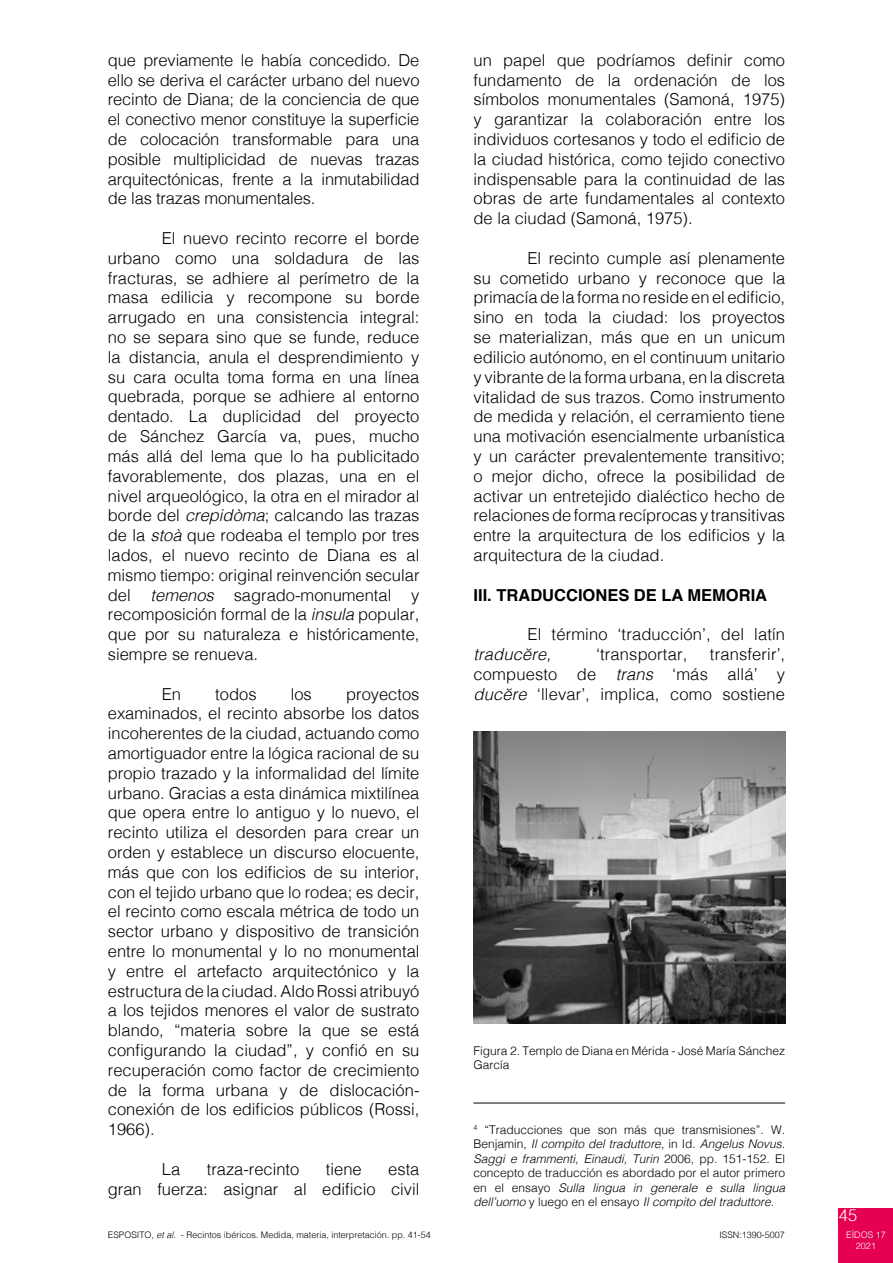
<style>
.page{position:relative;width:893px;height:1263px;background:#fff}
.page>*{position:absolute;margin:0;border:0;box-sizing:border-box;transform-origin:0 0}
.t1{font:300 16.5px/19.8px "Helvetica";color:#000;text-align:justify}
.t2{font:700 16.5px "Helvetica";color:#000}
.t3{font:italic 300 16.5px "Helvetica";letter-spacing:.01em;color:#000}
.t4{font:300 16.5px "Helvetica";color:#fff}
.t5{font:300 12px/14.4px "Helvetica";color:#000;text-align:justify}
.t6{font:300 9px "Helvetica";color:#000}
.t7{font:300 9px/10.8px "Helvetica";color:#fff;text-align:center}
.s1{font-style:italic}
</style>
<div class="page">
<div style="left:839px;top:1209px;width:54px;height:54px;background:#e50052"></div>
<hr style="left:473px;top:1103px;width:312px;height:1px;background:#000">
<img style="left:473px;top:732px;width:312px;height:292px">
<p class="t1" style="left:108px;top:49px;width:313px">que previamente le había concedido. De ello se deriva el carácter urbano del nuevo recinto de Diana; de la conciencia de que el conectivo menor constituye la superficie de colocación transformable para una posible multiplicidad de nuevas trazas arquitectónicas, frente a la inmutabilidad de las trazas monumentales.</p>
<p class="t1" style="left:108px;top:227px;width:313px;text-indent:54px">El nuevo recinto recorre el borde urbano como una soldadura de las fracturas, se adhiere al perímetro de la masa edilicia y recompone su borde arrugado en una consistencia integral: no se separa sino que se funde, reduce la distancia, anula el desprendimiento y su cara oculta toma forma en una línea quebrada, porque se adhiere al entorno dentado. La duplicidad del proyecto de Sánchez García va, pues, mucho más allá del lema que lo ha publicitado favorablemente, dos plazas, una en el nivel arqueológico, la otra en el mirador al borde del <span class="s1">crepidòma</span>; calcando las trazas de la <span class="s1">stoà</span> que rodeaba el templo por tres lados, el nuevo recinto de Diana es al mismo tiempo: original reinvención secular del <span class="s1">temenos</span> sagrado-monumental y recomposición formal de la <span class="s1">insula</span> popular, que por su naturaleza e históricamente, siempre se renueva.</p>
<p class="t1" style="left:162px;top:683px;width:21px">En</p>
<p class="t1" style="left:215px;top:683px;width:43px">todos</p>
<p class="t1" style="left:291px;top:683px;width:23px">los</p>
<p class="t1" style="left:108px;top:683px;width:313px;text-indent:238px">proyectos examinados, el recinto absorbe los datos incoherentes de la ciudad, actuando como amortiguador entre la lógica racional de su propio trazado y la informalidad del límite urbano. Gracias a esta dinámica mixtilínea que opera entre lo antiguo y lo nuevo, el recinto utiliza el desorden para crear un orden y establece un discurso elocuente, más que con los edificios de su interior, con el tejido urbano que lo rodea; es decir, el recinto como escala métrica de todo un sector urbano y dispositivo de transición entre lo monumental y lo no monumental y entre el artefacto arquitectónico y la estructura de la ciudad. Aldo Rossi atribuyó a los tejidos menores el valor de sustrato blando, “materia sobre la que se está configurando la ciudad”, y confió en su recuperación como factor de crecimiento de la forma urbana y de dislocación&shy;conexión de los edificios públicos (Rossi, 1966).</p>
<p class="t1" style="left:162px;top:1158px;width:20px">La</p>
<p class="t1" style="left:207px;top:1158px;width:94px">traza-recinto</p>
<p class="t1" style="left:326px;top:1158px;width:37px">tiene</p>
<p class="t1" style="left:108px;top:1158px;width:313px;text-align:right">esta<br>gran fuerza: asignar al edificio civil</p>
<p class="t1" style="left:473px;top:49px;width:313px">un papel que podríamos definir como fundamento de la ordenación de los símbolos monumentales (Samoná, 1975) y garantizar la colaboración entre los individuos cortesanos y todo el edificio de la ciudad histórica, como tejido conectivo indispensable para la continuidad de las obras de arte fundamentales al contexto de la ciudad (Samoná, 1975).</p>
<p class="t1" style="left:473px;top:247px;width:313px;text-indent:54px">El recinto cumple así plenamente su cometido urbano y reconoce que la primacía de la forma no reside en el edificio, sino en toda la ciudad: los proyectos se materializan, más que en un unicum edilicio autónomo, en el continuum unitario y vibrante de la forma urbana, en la discreta vitalidad de sus trazos. Como instrumento de medida y relación, el cerramiento tiene una motivación esencialmente urbanística y un carácter prevalentemente transitivo; o mejor dicho, ofrece la posibilidad de activar un entretejido dialéctico hecho de relaciones de forma recíprocas y transitivas entre la arquitectura de los edificios y la arquitectura de la ciudad.</p>
<p class="t2" style="left:473px;top:581px;width:295px">III. TRADUCCIONES DE LA MEMORIA</p>
<p class="t1" style="left:527px;top:623px;width:259px">El término ‘traducción’, del latín</p>
<p class="t3" style="left:473px;top:640px;width:79px">traducĕre,</p>
<p class="t1" style="left:596px;top:643px;width:92px">‘transportar,</p>
<p class="t1" style="left:473px;top:643px;width:313px;text-indent:236px">transferir’, compuesto de <span class="s1">trans</span> ‘más allá’ y <span class="s1">ducĕre</span> ‘llevar’, implica, como sostiene</p>
<p class="t5" style="left:473px;top:1042px;width:313px">Figura 2. Templo de Diana en Mérida - José María Sánchez<br>García</p>
<p class="t5" style="left:473px;top:1122px;width:313px"><sup>4</sup> “Traducciones que son más que transmisiones”. W.<br>Benjamin, <span class="s1">Il compito del traduttore</span>, in Id. <span class="s1">Angelus Novus.<br>Saggi e frammenti, Einaudi, Turin</span> 2006, pp. 151-152. El concepto de traducción es abordado por el autor primero en el ensayo <span class="s1">Sulla lingua in generale e sulla lingua dell’uomo</span> y luego en el ensayo <span class="s1">Il compito del traduttore.</span></p>
<p class="t6" style="left:108px;top:1227px;width:325px">ESPOSITO, <span class="s1">et al.</span> - Recintos ibéricos. Medida, materia, interpretación. pp. 41-54</p>
<p class="t6" style="left:719px;top:1227px;width:67px">ISSN:1390-5007</p>
<p class="t4" style="left:839px;top:1201px;width:20px">45</p>
<p class="t7" style="left:846px;top:1229px;width:41px">EÍDOS 17<br>2021</p>
</div>
